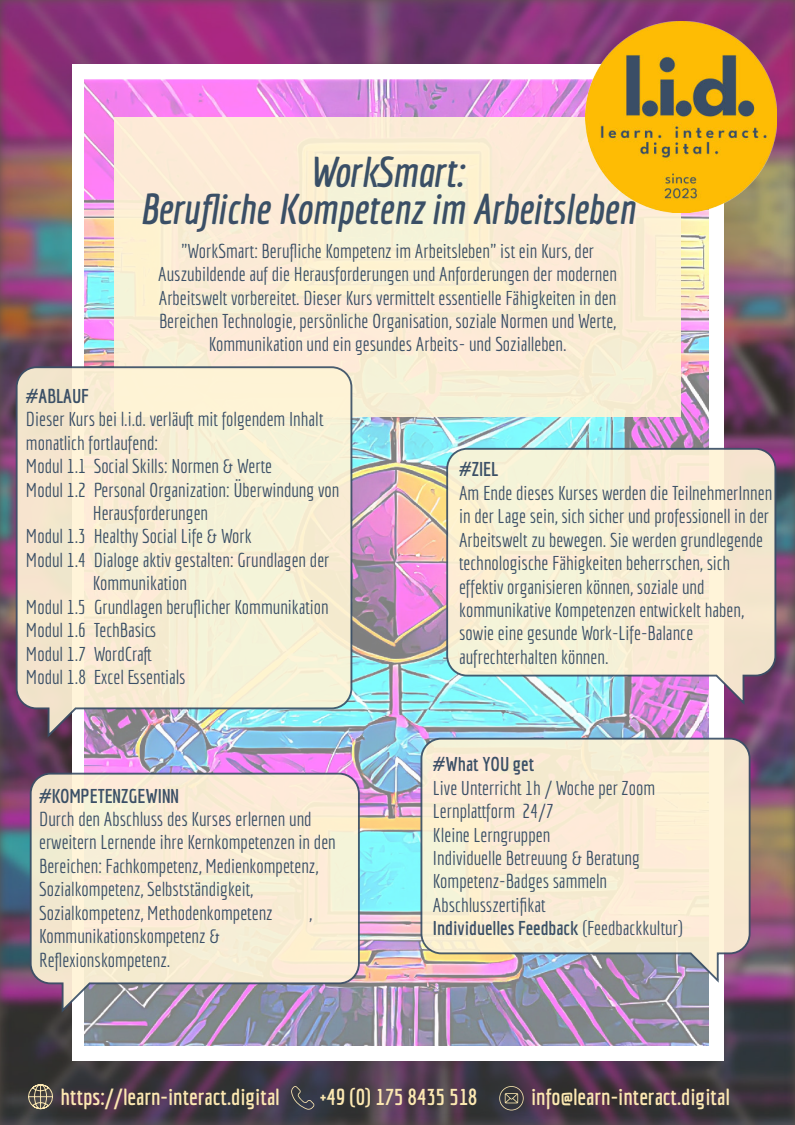
<style>
.page{position:relative;width:795px;height:1125px;background:#fff}
.page>*{position:absolute;margin:0;border:0;box-sizing:border-box;transform-origin:0 0}
.t1{font:italic 700 42.12px/37.5px "Economica";color:#3a4f66;text-align:center}
.t2{font:700 22.75px "Economica";color:#fce8b1}
.t3{font:19.5px/23.5px "Economica";color:#3a4f66}
.t4{font:700 19.5px "Economica";color:#3a4f66}
.s1{font-weight:700}
</style>
<div class="page">
<img style="left:0;top:0;width:795px;height:1125px">
<div style="left:72px;top:64px;width:651px;height:997px;background:#fff"></div>
<img style="left:85px;top:80px;width:624px;height:965px">
<div style="left:114px;top:117px;width:567px;height:299px;background:#fcebd7"></div>
<img style="left:586px;top:22px;width:190px;height:190px">
<svg style="left:15px;top:365px;width:338px;height:375px;background:#ebe4cf"></svg>
<svg style="left:445px;top:447px;width:332px;height:260px;background:#e8e3d2"></svg>
<svg style="left:29px;top:772px;width:332px;height:243px;background:#e6dbcb"></svg>
<svg style="left:27px;top:1083px;width:27px;height:26px"></svg>
<svg style="left:291px;top:1086px;width:24px;height:24px"></svg>
<svg style="left:499px;top:1086px;width:25px;height:24px"></svg>
<svg style="left:420px;top:737px;width:332px;height:248px;background:#ebdecd"></svg>
<h1 class="t1" style="left:140px;top:152px;width:497px">WorkSmart:<br>Berufliche Kompetenz im Arbeitsleben</h1>
<p class="t3" style="left:158px;top:239px;width:460px;text-align:center">"WorkSmart: Berufliche Kompetenz im Arbeitsleben" ist ein Kurs, der Auszubildende auf die Herausforderungen und Anforderungen der modernen Arbeitswelt vorbereitet. Dieser Kurs vermittelt essentielle Fähigkeiten in den Bereichen Technologie, persönliche Organisation, soziale Normen und Werte, Kommunikation und ein gesundes Arbeits- und Sozialleben.</p>
<p class="t4" style="left:26px;top:388px;width:65px">#ABLAUF</p>
<p class="t3" style="left:26px;top:407px;width:299px">Dieser Kurs bei l.i.d. verläuft mit folgendem Inhalt</p>
<p class="t3" style="left:26px;top:431px;width:133px">monatlich fortlaufend:</p>
<p class="t3" style="left:26px;top:454px;width:248px">Modul 1.1 Social Skills: Normen &amp; Werte</p>
<p class="t3" style="left:26px;top:478px;width:315px">Modul 1.2 Personal Organization: Überwindung von</p>
<p class="t3" style="left:93px;top:501px;width:117px">Herausforderungen</p>
<p class="t3" style="left:26px;top:525px;width:227px">Modul 1.3 Healthy Social Life &amp; Work</p>
<p class="t3" style="left:26px;top:548px;width:305px">Modul 1.4 Dialoge aktiv gestalten: Grundlagen der</p>
<p class="t3" style="left:93px;top:571px;width:96px">Kommunikation</p>
<p class="t3" style="left:26px;top:595px;width:304px">Modul 1.5 Grundlagen beruflicher Kommunikation</p>
<p class="t3" style="left:26px;top:618px;width:132px">Modul 1.6 TechBasics</p>
<p class="t3" style="left:26px;top:642px;width:127px">Modul 1.7 WordCraft</p>
<p class="t3" style="left:26px;top:665px;width:161px">Modul 1.8 Excel Essentials</p>
<p class="t4" style="left:39px;top:788px;width:141px">#KOMPETENZGEWINN</p>
<p class="t3" style="left:39px;top:807px;width:298px">Durch den Abschluss des Kurses erlernen und erweitern Lernende ihre Kernkompetenzen in den Bereichen: Fachkompetenz, Medienkompetenz, Sozialkompetenz, Selbstständigkeit, Sozialkompetenz, Methodenkompetenz</p>
<p class="t3" style="left:309px;top:901px;width:5px">,</p>
<p class="t3" style="left:39px;top:924px;width:182px">Kommunikationskompetenz &amp;<br>Reflexionskompetenz.</p>
<p class="t4" style="left:459px;top:462px;width:41px">#ZIEL</p>
<p class="t3" style="left:459px;top:481px;width:315px">Am Ende dieses Kurses werden die TeilnehmerInnen in der Lage sein, sich sicher und professionell in der Arbeitswelt zu bewegen. Sie werden grundlegende technologische Fähigkeiten beherrschen, sich effektiv organisieren können, soziale und kommunikative Kompetenzen entwickelt haben, sowie eine gesunde Work-Life-Balance aufrechterhalten können.</p>
<p class="t4" style="left:433px;top:753px;width:103px">#What YOU get</p>
<p class="t3" style="left:433px;top:776px;width:251px">Live Unterricht 1h / Woche per Zoom<br>Lernplattform 24/7<br>Kleine Lerngruppen<br>Individuelle Betreuung &amp; Beratung<br>Kompetenz-Badges sammeln<br>Abschlusszertifikat<br><span class="s1">Individuelles Feedback</span> (Feedbackkultur)</p>
<p class="t2" style="left:61px;top:1088px;width:221px">https://learn-interact.digital</p>
<p class="t2" style="left:320px;top:1084px;width:159px">+49 (0) 175 8435 518</p>
<p class="t2" style="left:531px;top:1089px;width:200px">info@learn-interact.digital</p>
</div>
